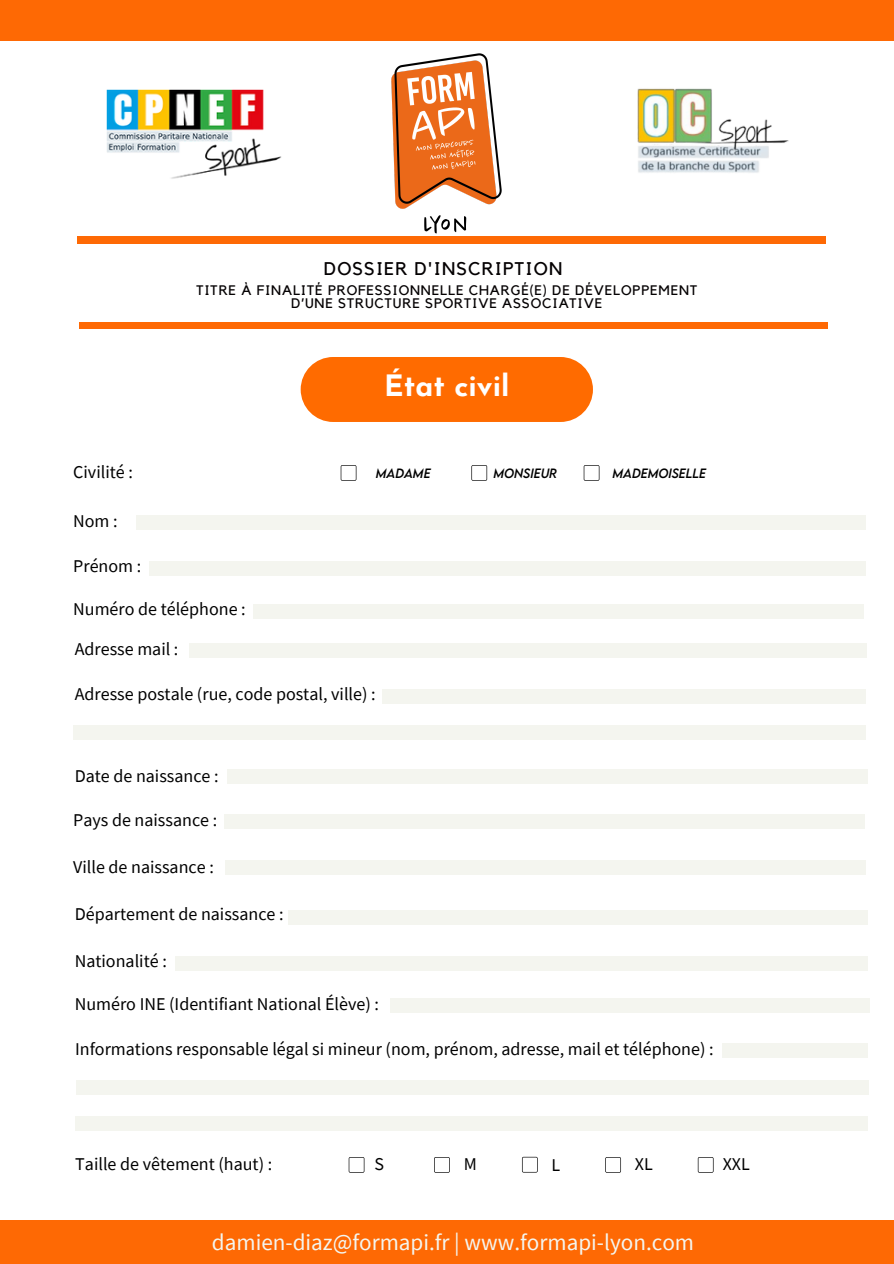
<style>
.page{position:relative;width:894px;height:1264px;background:#fff}
.page>*{position:absolute;margin:0;border:0;box-sizing:border-box;transform-origin:0 0}
.t1{font:700 29.4px "Josefin Sans";color:#fff}
.t2{font:23.1px "Source Sans Pro";color:#f4f5ef}
.t3{font:18.3px "Kollektif";letter-spacing:.06em;color:#040102}
.t4{font:18px "Source Sans Pro";color:#000}
.t5{font:13.8px/13.5px "Kollektif";letter-spacing:.06em;color:#040102;text-align:center}
.t6{font:italic 12px "LEMONMILK";letter-spacing:.105em;color:#000}
.t7{font:italic 12px "LEMONMILK";letter-spacing:.14em;color:#000}
</style>
<div class="page">
<div style="left:0;top:0;width:893px;height:40px;background:#fe6904"></div>
<div style="left:77px;top:236px;width:748px;height:7px;background:#fe6904"></div>
<div style="left:79px;top:322px;width:748px;height:7px;background:#fe6904"></div>
<div style="left:0;top:1220px;width:893px;height:43px;background:#fe6904"></div>
<div style="left:300px;top:357px;width:292px;height:65px;background:#ff6b00;border-radius:32px"></div>
<div style="left:136px;top:515px;width:729px;height:14px;background:#f4f5ef"></div>
<div style="left:149px;top:561px;width:716px;height:14px;background:#f4f5ef"></div>
<div style="left:227px;top:769px;width:640px;height:14px;background:#f4f5ef"></div>
<div style="left:224px;top:814px;width:640px;height:14px;background:#f4f5ef"></div>
<div style="left:225px;top:860px;width:640px;height:15px;background:#f4f5ef"></div>
<div style="left:288px;top:910px;width:579px;height:14px;background:#f4f5ef"></div>
<div style="left:175px;top:956px;width:692px;height:14px;background:#f4f5ef"></div>
<div style="left:189px;top:643px;width:677px;height:14px;background:#f4f5ef"></div>
<div style="left:253px;top:604px;width:611px;height:14px;background:#f4f5ef"></div>
<div style="left:73px;top:725px;width:792px;height:15px;background:#f4f5ef"></div>
<div style="left:382px;top:689px;width:483px;height:14px;background:#f4f5ef"></div>
<div style="left:390px;top:998px;width:479px;height:15px;background:#f4f5ef"></div>
<div style="left:722px;top:1043px;width:145px;height:14px;background:#f4f5ef"></div>
<div style="left:77px;top:1080px;width:792px;height:14px;background:#f4f5ef"></div>
<div style="left:75px;top:1116px;width:792px;height:14px;background:#f4f5ef"></div>
<svg style="left:340px;top:465px;width:16px;height:16px"></svg>
<svg style="left:471px;top:465px;width:16px;height:16px"></svg>
<svg style="left:583px;top:465px;width:16px;height:16px"></svg>
<svg style="left:348px;top:1157px;width:16px;height:15px"></svg>
<svg style="left:434px;top:1157px;width:15px;height:15px"></svg>
<svg style="left:522px;top:1156px;width:15px;height:16px"></svg>
<svg style="left:605px;top:1157px;width:16px;height:15px"></svg>
<svg style="left:697px;top:1157px;width:16px;height:15px"></svg>
<img style="left:392px;top:54px;width:109px;height:155px">
<svg style="left:424px;top:215px;width:42px;height:18px"></svg>
<img style="left:106px;top:89px;width:175px;height:90px">
<img style="left:637px;top:88px;width:152px;height:85px">
<p class="t3" style="left:324px;top:260px;width:240px">DOSSIER D'INSCRIPTION</p>
<h4 class="t5" style="left:196px;top:284px;width:502px">TITRE À FINALITÉ PROFESSIONNELLE CHARGÉ(E) DE DÉVELOPPEMENT<br>D’UNE STRUCTURE SPORTIVE ASSOCIATIVE</h4>
<p class="t1" style="left:384px;top:373px;width:127px">État civil</p>
<h4 class="t4" style="left:73px;top:460px;width:61px">Civilité :</h4>
<p class="t6" style="left:376px;top:465px;width:57px">MADAME</p>
<p class="t6" style="left:493px;top:465px;width:64px">MONSIEUR</p>
<h4 class="t7" style="left:612px;top:465px;width:95px">MADEMOISELLE</h4>
<p class="t4" style="left:73px;top:509px;width:46px">Nom :</p>
<p class="t4" style="left:73px;top:554px;width:69px">Prénom :</p>
<p class="t4" style="left:73px;top:597px;width:174px">Numéro de téléphone :</p>
<h4 class="t4" style="left:75px;top:637px;width:105px">Adresse mail :</h4>
<p class="t4" style="left:75px;top:682px;width:302px">Adresse postale (rue, code postal, ville) :</p>
<p class="t4" style="left:75px;top:764px;width:145px">Date de naissance :</p>
<h3 class="t4" style="left:73px;top:808px;width:145px">Pays de naissance :</h3>
<h5 class="t4" style="left:73px;top:855px;width:142px">Ville de naissance :</h5>
<p class="t4" style="left:75px;top:902px;width:210px">Département de naissance :</p>
<h1 class="t4" style="left:75px;top:949px;width:94px">Nationalité :</h1>
<p class="t4" style="left:75px;top:992px;width:306px">Numéro INE (Identifiant National Élève) :</p>
<p class="t4" style="left:75px;top:1036px;width:640px">Informations responsable légal si mineur (nom, prénom, adresse, mail et téléphone) :</p>
<h4 class="t4" style="left:75px;top:1152px;width:198px">Taille de vêtement (haut) :</h4>
<h4 class="t4" style="left:374px;top:1152px;width:11px">S</h4>
<h4 class="t4" style="left:463px;top:1152px;width:15px">M</h4>
<h4 class="t4" style="left:551px;top:1152px;width:10px">L</h4>
<h4 class="t4" style="left:634px;top:1152px;width:19px">XL</h4>
<h4 class="t4" style="left:722px;top:1152px;width:29px">XXL</h4>
<h4 class="t2" style="left:212px;top:1227px;width:483px">damien-diaz@formapi.fr | www.formapi-lyon.com</h4>
</div>
